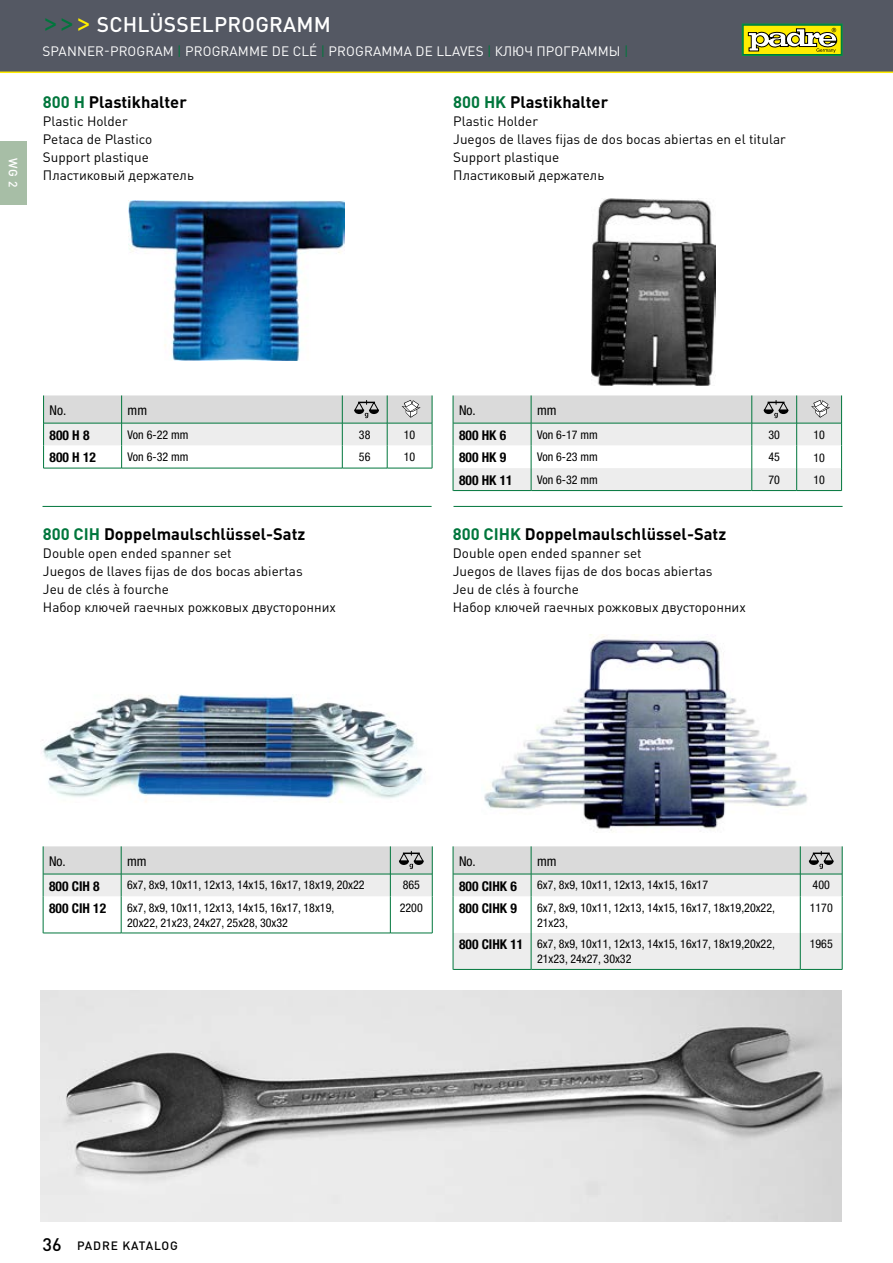
<style>
.page{position:relative;width:893px;height:1263px;background:#fff}
.page>*{position:absolute;margin:0;border:0;box-sizing:border-box;transform-origin:0 0}
.t1{font:500 21px "DIN Pro";letter-spacing:.01em;color:#fff}
.t2{font:700 16.5px "DIN Pro";color:#000}
.t3{font:13.5px/18px "DIN Pro";color:#000}
.t4{font:13.5px "DIN Pro";letter-spacing:.01em;color:#fff}
.t5{font:700 condensed 13.5px "Helvetica Neue";color:#000}
.t6{font:condensed 13.5px "Helvetica Neue";color:#000}
.t7{font:condensed 12px/15px "Helvetica Neue";color:#000}
.t8{font:500 12px "DIN Pro";letter-spacing:.07em;color:#000}
.t9{font:500 12px "DIN Pro";color:#fff}
.s1{font-weight:400;font-size:31.5px;color:#00763c}
.s2{font-weight:400;font-size:31.5px;color:#ffed00}
.s3{color:#00763c}
.s4{font-weight:700;font-size:13.5px}
.s5{font-size:18px}
</style>
<div class="page">
<div style="left:0;top:0;width:893px;height:73px;background:#545863"></div>
<div style="left:742px;top:24px;width:100px;height:31px;border:1px solid #009641"></div>
<div style="left:744px;top:26px;width:96px;height:27px;background:#ffed00"></div>
<svg style="left:748px;top:28px;width:89px;height:25px"></svg>
<div style="left:0;top:141px;width:27px;height:64px;background:#a7bea6"></div>
<hr style="left:44px;top:468px;width:77px;height:1px;background:#00763c">
<hr style="left:122px;top:468px;width:220px;height:1px;background:#00763c">
<hr style="left:342px;top:468px;width:45px;height:1px;background:#00763c">
<hr style="left:387px;top:468px;width:45px;height:1px;background:#00763c">
<svg style="left:43px;top:395px;width:390px;height:73px"></svg>
<hr style="left:43px;top:506px;width:389px;height:1px;background:#00763c">
<hr style="left:453px;top:506px;width:390px;height:1px;background:#00763c">
<img style="left:40px;top:990px;width:802px;height:231px">
<img style="left:129px;top:200px;width:215px;height:160px">
<img style="left:592px;top:198px;width:123px;height:188px">
<svg style="left:453px;top:395px;width:389px;height:96px"></svg>
<hr style="left:43px;top:933px;width:78px;height:1px;background:#00763c">
<hr style="left:121px;top:933px;width:269px;height:1px;background:#00763c">
<hr style="left:391px;top:933px;width:41px;height:1px;background:#00763c">
<svg style="left:43px;top:846px;width:390px;height:87px"></svg>
<hr style="left:453px;top:969px;width:78px;height:1px;background:#00763c">
<hr style="left:531px;top:969px;width:269px;height:1px;background:#00763c">
<hr style="left:800px;top:969px;width:42px;height:1px;background:#00763c">
<svg style="left:453px;top:846px;width:390px;height:123px"></svg>
<img style="left:484px;top:634px;width:324px;height:199px">
<img style="left:42px;top:694px;width:384px;height:109px">
<p class="t9" style="left:21px;top:158px;width:31px;rotate:90deg">WG 2</p>
<h1 class="t1" style="left:43px;top:10px;width:290px"><span class="s1">&gt;&gt;</span><span class="s2">&gt;</span> SCHLÜSSELPROGRAMM</h1>
<p class="t4" style="left:43px;top:41px;width:587px">SPANNER-PROGRAM <span class="s3">|</span> PROGRAMME DE CLÉ <span class="s3">|</span> PROGRAMMA DE LLAVES <span class="s3">|</span> КЛЮЧ ПРОГРАММЫ <span class="s3">|</span></p>
<p class="t2" style="left:43px;top:91px;width:145px"><span class="s3">800 H</span> Plastikhalter</p>
<p class="t3" style="left:43px;top:112px;width:152px">Plastic Holder<br>Petaca de Plastico<br>Support plastique<br>Пластиковый держатель</p>
<p class="t2" style="left:453px;top:91px;width:156px"><span class="s3">800 HK</span> Plastikhalter</p>
<p class="t3" style="left:453px;top:112px;width:334px">Plastic Holder<br>Juegos de llaves fijas de dos bocas abiertas en el titular<br>Support plastique<br>Пластиковый держатель</p>
<p class="t6" style="left:50px;top:403px;width:18px">No.</p>
<p class="t6" style="left:128px;top:403px;width:21px">mm</p>
<p class="t5" style="left:50px;top:427px;width:41px">800 H 8</p>
<p class="t7" style="left:128px;top:427px;width:62px">Von 6-22 mm</p>
<p class="t7" style="left:359px;top:427px;width:13px">38</p>
<p class="t7" style="left:404px;top:427px;width:13px">10</p>
<p class="t5" style="left:50px;top:449px;width:48px">800 H 12</p>
<p class="t7" style="left:128px;top:449px;width:62px">Von 6-32 mm</p>
<p class="t7" style="left:359px;top:449px;width:13px">56</p>
<p class="t7" style="left:404px;top:450px;width:13px">10</p>
<p class="t2" style="left:43px;top:523px;width:264px"><span class="s3">800 CIH</span> Doppelmaulschlüssel-Satz</p>
<p class="t3" style="left:43px;top:544px;width:295px">Double open ended spanner set<br>Juegos de llaves fijas de dos bocas abiertas<br>Jeu de clés à fourche<br>Набор ключей гаечных рожковых двусторонних</p>
<p class="t6" style="left:459px;top:403px;width:18px">No.</p>
<p class="t6" style="left:537px;top:403px;width:21px">mm</p>
<p class="t5" style="left:459px;top:427px;width:49px">800 HK 6</p>
<p class="t7" style="left:537px;top:427px;width:62px">Von 6-17 mm</p>
<p class="t7" style="left:768px;top:427px;width:13px">30</p>
<p class="t7" style="left:813px;top:427px;width:13px">10</p>
<p class="t5" style="left:459px;top:449px;width:49px">800 HK 9</p>
<p class="t7" style="left:537px;top:449px;width:62px">Von 6-23 mm</p>
<p class="t7" style="left:768px;top:449px;width:13px">45</p>
<p class="t7" style="left:813px;top:450px;width:13px">10</p>
<p class="t5" style="left:459px;top:472px;width:55px">800 HK 11</p>
<p class="t7" style="left:537px;top:472px;width:62px">Von 6-32 mm</p>
<p class="t7" style="left:768px;top:472px;width:13px">70</p>
<p class="t7" style="left:813px;top:472px;width:13px">10</p>
<p class="t2" style="left:453px;top:523px;width:275px"><span class="s3">800 CIHK</span> Doppelmaulschlüssel-Satz</p>
<p class="t3" style="left:453px;top:544px;width:295px">Double open ended spanner set<br>Juegos de llaves fijas de dos bocas abiertas<br>Jeu de clés à fourche<br>Набор ключей гаечных рожковых двусторонних</p>
<p class="t6" style="left:49px;top:854px;width:18px">No.</p>
<p class="t6" style="left:127px;top:854px;width:21px">mm</p>
<p class="t5" style="left:49px;top:877px;width:52px">800 CIH 8</p>
<p class="t7" style="left:127px;top:878px;width:239px">6x7, 8x9, 10x11, 12x13, 14x15, 16x17, 18x19, 20x22</p>
<p class="t7" style="left:403px;top:878px;width:19px">865</p>
<p class="t5" style="left:49px;top:900px;width:59px">800 CIH 12</p>
<p class="t7" style="left:127px;top:900px;width:209px">6x7, 8x9, 10x11, 12x13, 14x15, 16x17, 18x19,<br>20x22, 21x23, 24x27, 25x28, 30x32</p>
<p class="t7" style="left:400px;top:900px;width:25px">2200</p>
<p class="t6" style="left:459px;top:854px;width:18px">No.</p>
<p class="t6" style="left:537px;top:854px;width:21px">mm</p>
<p class="t5" style="left:459px;top:877px;width:59px">800 CIHK 6</p>
<p class="t7" style="left:537px;top:878px;width:173px">6x7, 8x9, 10x11, 12x13, 14x15, 16x17</p>
<p class="t7" style="left:813px;top:878px;width:19px">400</p>
<p class="t5" style="left:459px;top:900px;width:59px">800 CIHK 9</p>
<p class="t7" style="left:537px;top:900px;width:239px">6x7, 8x9, 10x11, 12x13, 14x15, 16x17, 18x19,20x22,<br>21x23,</p>
<p class="t7" style="left:810px;top:900px;width:25px">1170</p>
<p class="t7" style="left:537px;top:936px;width:239px;text-indent:-78px"><span class="s4">800 CIHK 11</span> 6x7, 8x9, 10x11, 12x13, 14x15, 16x17, 18x19,20x22,<br>21x23, 24x27, 30x32</p>
<p class="t7" style="left:810px;top:936px;width:25px">1965</p>
<p class="t8" style="left:43px;top:1237px;width:137px"><span class="s5">36</span> PADRE KATALOG</p>
</div>
